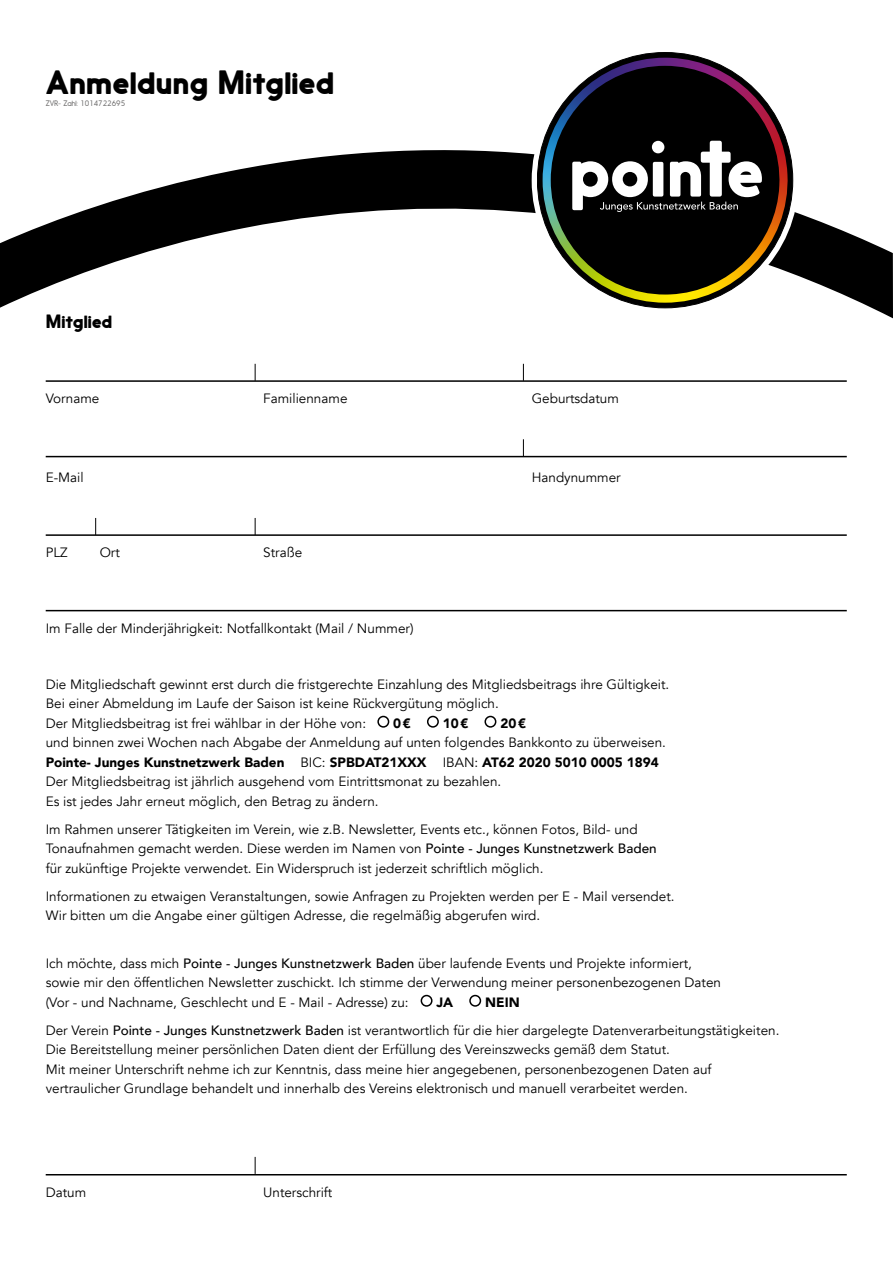
<style>
.page{position:relative;width:893px;height:1263px;background:#fff}
.page>*{position:absolute;margin:0;border:0;box-sizing:border-box;transform-origin:0 0}
.Überschrift_1{font:31.5px "Nanami Rounded Bld";color:#000}
.Überschrift_3{font:18px "Nanami Rounded Bld";color:#000}
.Blockabsatz{font:13.5px/19.5px "Avenir";color:#000}
.Blockabsatz-2{font:900 13.5px "Avenir";color:#000}
.Überschrift_1-2{font:7.5px "Nanami Rounded Lt";color:#757474}
.s1{font-weight:900}
.s2{font-weight:500}
</style>
<div class="page">
<svg style="left:0;top:150px;width:893px;height:168px"></svg>
<svg style="left:532px;top:47px;width:266px;height:267px"></svg>
<svg style="left:543px;top:58px;width:247px;height:245px"></svg>
<svg style="left:572px;top:141px;width:190px;height:71px"></svg>
<hr style="left:46px;top:380px;width:801px;height:2px;background:#000">
<hr style="left:46px;top:456px;width:801px;height:1px;background:#000">
<hr style="left:46px;top:534px;width:801px;height:2px;background:#000">
<hr style="left:46px;top:610px;width:801px;height:1px;background:#000">
<hr style="left:46px;top:1174px;width:801px;height:1px;background:#000">
<div style="left:377px;top:716px;width:12px;height:12px;border:2px solid #000;border-radius:50%"></div>
<div style="left:427px;top:716px;width:12px;height:12px;border:2px solid #000;border-radius:50%"></div>
<div style="left:484px;top:716px;width:12px;height:12px;border:2px solid #000;border-radius:50%"></div>
<div style="left:421px;top:995px;width:11px;height:12px;border:2px solid #000;border-radius:50%"></div>
<div style="left:469px;top:995px;width:12px;height:12px;border:2px solid #000;border-radius:50%"></div>
<svg style="left:255px;top:364px;width:1px;height:17px"></svg>
<svg style="left:255px;top:518px;width:1px;height:17px"></svg>
<svg style="left:255px;top:1157px;width:1px;height:17px"></svg>
<svg style="left:95px;top:518px;width:1px;height:17px"></svg>
<svg style="left:523px;top:364px;width:1px;height:17px"></svg>
<svg style="left:523px;top:439px;width:1px;height:17px"></svg>
<p class="Überschrift_1" style="left:46px;top:64px;width:290px">Anmeldung Mitglied</p>
<p class="Überschrift_1-2" style="left:46px;top:99px;width:81px">ZVR- Zahl: 1014722695</p>
<p class="Überschrift_3" style="left:46px;top:310px;width:68px">Mitglied</p>
<p class="Blockabsatz" style="left:46px;top:389px;width:55px">Vorname</p>
<p class="Blockabsatz" style="left:263px;top:389px;width:86px">Familienname</p>
<p class="Blockabsatz" style="left:532px;top:389px;width:89px">Geburtsdatum</p>
<p class="Blockabsatz" style="left:46px;top:467px;width:40px">E-Mail</p>
<p class="Blockabsatz" style="left:532px;top:467px;width:91px">Handynummer</p>
<p class="Blockabsatz" style="left:46px;top:543px;width:24px">PLZ</p>
<p class="Blockabsatz" style="left:100px;top:543px;width:22px">Ort</p>
<p class="Blockabsatz" style="left:263px;top:543px;width:40px">Straße</p>
<p class="Blockabsatz" style="left:46px;top:618px;width:369px">Im Falle der Minderjährigkeit: Notfallkontakt (Mail / Nummer)</p>
<p class="Blockabsatz" style="left:46px;top:674px;width:625px">Die Mitgliedschaft gewinnt erst durch die fristgerechte Einzahlung des Mitgliedsbeitrags ihre Gültigkeit.<br>Bei einer Abmeldung im Laufe der Saison ist keine Rückvergütung möglich.<br>Der Mitgliedsbeitrag ist frei wählbar in der Höhe von:</p>
<p class="Blockabsatz" style="left:46px;top:713px;width:622px;text-indent:455px"><span class="s1">20€<br></span>und binnen zwei Wochen nach Abgabe der Anmeldung auf unten folgendes Bankkonto zu überweisen.<br><span class="s1">Pointe- Junges Kunstnetzwerk Baden</span> BIC: <span class="s1">SPBDAT21XXX</span> IBAN: <span class="s1">AT62 2020 5010 0005 1894<br></span>Der Mitgliedsbeitrag ist jährlich ausgehend vom Eintrittsmonat zu bezahlen.<br>Es ist jedes Jahr erneut möglich, den Betrag zu ändern.</p>
<p class="Blockabsatz" style="left:46px;top:819px;width:612px">Im Rahmen unserer Tätigkeiten im Verein, wie z.B. Newsletter, Events etc., können Fotos, Bild- und<br>Tonaufnahmen gemacht werden. Diese werden im Namen von <span class="s2">Pointe - Junges Kunstnetzwerk Baden </span>für zukünftige Projekte verwendet. Ein Widerspruch ist jederzeit schriftlich möglich.</p>
<p class="Blockabsatz" style="left:46px;top:886px;width:630px">Informationen zu etwaigen Veranstaltungen, sowie Anfragen zu Projekten werden per E - Mail versendet.<br>Wir bitten um die Angabe einer gültigen Adresse, die regelmäßig abgerufen wird.</p>
<p class="Blockabsatz" style="left:46px;top:953px;width:677px">Ich möchte, dass mich <span class="s2">Pointe - Junges Kunstnetzwerk Baden</span> über laufende Events und Projekte informiert, sowie mir den öffentlichen Newsletter zuschickt. Ich stimme der Verwendung meiner personenbezogenen Daten (Vor - und Nachname, Geschlecht und E - Mail - Adresse) zu:</p>
<p class="Blockabsatz-2" style="left:393px;top:711px;width:19px">0€</p>
<p class="Blockabsatz-2" style="left:443px;top:711px;width:27px">10€</p>
<p class="Blockabsatz-2" style="left:436px;top:990px;width:18px">JA</p>
<p class="Blockabsatz-2" style="left:485px;top:990px;width:36px">NEIN</p>
<p class="Blockabsatz" style="left:46px;top:1020px;width:735px">Der Verein <span class="s2">Pointe - Junges Kunstnetzwerk Baden</span> ist verantwortlich für die hier dargelegte Datenverarbeitungstätigkeiten.<br>Die Bereitstellung meiner persönlichen Daten dient der Erfüllung des Vereinszwecks gemäß dem Statut.<br>Mit meiner Unterschrift nehme ich zur Kenntnis, dass meine hier angegebenen, personenbezogenen Daten auf vertraulicher Grundlage behandelt und innerhalb des Vereins elektronisch und manuell verarbeitet werden.</p>
<p class="Blockabsatz" style="left:46px;top:1182px;width:42px">Datum</p>
<p class="Blockabsatz" style="left:263px;top:1182px;width:71px">Unterschrift</p>
</div>
